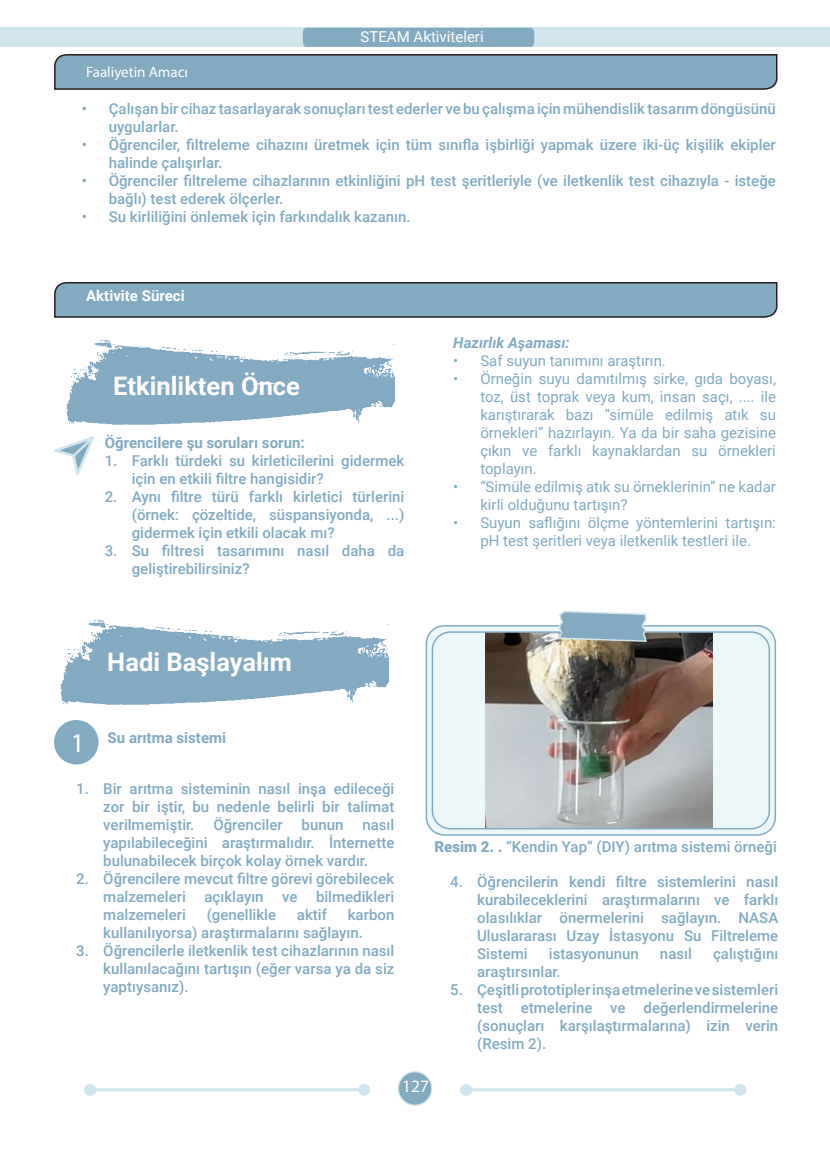
<style>
.page{position:relative;width:830px;height:1170px;background:#fff}
.page>*{position:absolute;margin:0;border:0;box-sizing:border-box;transform-origin:0 0}
.t1{font:27px "Myriad Pro";color:#fff}
.t2{font:700 25.5px "Roboto";color:#fff}
.t3{font:17.4px "Myriad Pro";color:#fff}
.t4{font:500 15px/18px "Roboto";color:#82abc2;text-align:justify}
.t5{font:15px/18px "Roboto";color:#82abc2;text-align:justify}
.t6{font:700 15px "Roboto";color:#82abc2}
.t7{font:15px "Roboto";color:#fff}
.t8{font:italic 700 15px "Roboto";color:#82abc2}
.t9{font:15px "Myriad Pro";color:#fff}
.t10{font:700 15px "Roboto";color:#fff}
.s1{font-weight:900}
</style>
<div class="page">
<div style="left:398px;top:1071px;width:33px;height:33px;background:#82abc2;border-radius:50%"></div>
<div style="left:397px;top:1071px;width:35px;height:34px;border:1px solid #d0e5ec;border-radius:50%"></div>
<div style="left:0;top:28px;width:829px;height:19px;background:#d0e5ec"></div>
<hr style="left:465px;top:1088px;width:275px;height:3px;background:#d0e5ec">
<div style="left:459px;top:1083px;width:12px;height:12px;background:#d0e5ec;border-radius:50%"></div>
<div style="left:734px;top:1083px;width:12px;height:12px;background:#d0e5ec;border-radius:50%"></div>
<hr style="left:90px;top:1088px;width:274px;height:3px;background:#d0e5ec">
<div style="left:84px;top:1083px;width:12px;height:12px;background:#d0e5ec;border-radius:50%"></div>
<div style="left:358px;top:1083px;width:12px;height:12px;background:#d0e5ec;border-radius:50%"></div>
<svg style="left:54px;top:282px;width:724px;height:36px;background:#7a9fb4"></svg>
<svg style="left:53px;top:27px;width:725px;height:63px"></svg>
<img style="left:66px;top:339px;width:328px;height:86px">
<svg style="left:426px;top:625px;width:349px;height:210px;background:#dfeef3"></svg>
<div style="left:425px;top:625px;width:350px;height:210px;border:1px solid #82abc2;border-radius:18px"></div>
<div style="left:432px;top:632px;width:337px;height:196px;background:#ebf7f9;border-radius:18px"></div>
<img style="left:485px;top:633px;width:227px;height:194px">
<div style="left:431px;top:631px;width:338px;height:198px;border:1px solid #82abc2;border-radius:18px"></div>
<svg style="left:557px;top:610px;width:90px;height:32px;background:#99b8c8"></svg>
<svg style="left:54px;top:436px;width:40px;height:40px"></svg>
<img style="left:60px;top:619px;width:328px;height:86px">
<div style="left:54px;top:720px;width:44px;height:44px;background:#82abc2;border-radius:50%"></div>
<p class="t7" style="left:360px;top:26px;width:124px">STEAM Aktiviteleri</p>
<p class="t9" style="left:86px;top:63px;width:103px">Faaliyetin Amacı</p>
<p class="t4" style="left:109px;top:99px;width:668px;text-indent:-27px">• Çalışan bir cihaz tasarlayarak sonuçları test ederler ve bu çalışma için mühendislik tasarım döngüsünü uygularlar.</p>
<p class="t4" style="left:109px;top:135px;width:668px;text-indent:-27px">• Öğrenciler, filtreleme cihazını üretmek için tüm sınıfla işbirliği yapmak üzere iki-üç kişilik ekipler halinde çalışırlar.</p>
<p class="t4" style="left:109px;top:171px;width:668px;text-indent:-27px">• Öğrenciler filtreleme cihazlarının etkinliğini pH test şeritleriyle (ve iletkenlik test cihazıyla - isteğe bağlı) test ederek ölçerler.</p>
<p class="t4" style="left:82px;top:207px;width:330px">• Su kirliliğini önlemek için farkındalık kazanın.</p>
<p class="t10" style="left:86px;top:285px;width:100px">Aktivite Süreci</p>
<p class="t2" style="left:113px;top:368px;width:188px">Etkinlikten Önce</p>
<p class="t6" style="left:105px;top:432px;width:201px">Öğrencilere şu soruları sorun:</p>
<p class="t4" style="left:132px;top:451px;width:274px;text-indent:-27px">1. Farklı türdeki su kirleticilerini gidermek için en etkili filtre hangisidir?</p>
<p class="t4" style="left:132px;top:487px;width:274px;text-indent:-27px">2. Aynı filtre türü farklı kirletici türlerini (örnek: çözeltide, süspansiyonda, ...) gidermek için etkili olacak mı?</p>
<p class="t4" style="left:132px;top:541px;width:274px;text-indent:-27px">3. Su filtresi tasarımını nasıl daha da geliştirebilirsiniz?</p>
<p class="t2" style="left:107px;top:644px;width:186px">Hadi Başlayalım</p>
<p class="t1" style="left:71px;top:725px;width:15px">1</p>
<p class="t6" style="left:108px;top:727px;width:120px">Su arıtma sistemi</p>
<p class="t4" style="left:103px;top:779px;width:292px;text-indent:-27px">1. Bir arıtma sisteminin nasıl inşa edileceği zor bir iştir, bu nedenle belirli bir talimat verilmemiştir.</p>
<p class="t4" style="left:213px;top:815px;width:71px">Öğrenciler</p>
<p class="t4" style="left:301px;top:815px;width:43px">bunun</p>
<p class="t4" style="left:103px;top:815px;width:292px;text-indent:259px">nasıl yapılabileceğini araştırmalıdır. İnternette bulunabilecek birçok kolay örnek vardır.</p>
<p class="t4" style="left:103px;top:869px;width:292px;text-indent:-27px">2. Öğrencilere mevcut filtre görevi görebilecek malzemeleri açıklayın ve bilmedikleri malzemeleri</p>
<p class="t4" style="left:207px;top:905px;width:71px">(genellikle</p>
<p class="t4" style="left:297px;top:905px;width:32px">aktif</p>
<p class="t4" style="left:103px;top:905px;width:292px;text-indent:244px">karbon kullanılıyorsa) araştırmalarını sağlayın.</p>
<p class="t4" style="left:103px;top:941px;width:292px;text-indent:-27px">3. Öğrencilerle iletkenlik test cihazlarının nasıl kullanılacağını tartışın (eğer varsa ya da siz yaptıysanız).</p>
<p class="t8" style="left:453px;top:332px;width:118px">Hazırlık Aşaması:</p>
<p class="t5" style="left:453px;top:351px;width:214px">• Saf suyun tanımını araştırın.</p>
<p class="t5" style="left:480px;top:369px;width:297px;text-indent:-27px">• Örneğin suyu damıtılmış sirke, gıda boyası, toz, üst toprak veya kum, insan saçı, .... ile karıştırarak bazı “simüle edilmiş atık su örnekleri” hazırlayın. Ya da bir saha gezisine çıkın ve farklı kaynaklardan su örnekleri toplayın.</p>
<p class="t5" style="left:480px;top:477px;width:297px;text-indent:-27px">• “Simüle edilmiş atık su örneklerinin” ne kadar kirli olduğunu tartışın?</p>
<p class="t5" style="left:453px;top:513px;width:324px;text-align:center">• Suyun saflığını ölçme yöntemlerini tartışın: pH test şeritleri veya iletkenlik testleri ile.</p>
<p class="t4" style="left:434px;top:836px;width:344px"><span class="s1">Resim 2. .</span> “Kendin Yap” (DIY) arıtma sistemi örneği</p>
<p class="t4" style="left:477px;top:871px;width:302px;text-indent:-27px">4. Öğrencilerin kendi filtre sistemlerini nasıl kurabileceklerini araştırmalarını ve farklı olasılıklar önermelerini sağlayın. NASA Uluslararası Uzay İstasyonu Su Filtreleme Sistemi</p>
<p class="t4" style="left:548px;top:943px;width:91px">istasyonunun</p>
<p class="t4" style="left:659px;top:943px;width:33px">nasıl</p>
<p class="t4" style="left:712px;top:943px;width:67px">çalıştığını</p>
<p class="t4" style="left:477px;top:961px;width:85px">araştırsınlar.</p>
<p class="t4" style="left:477px;top:979px;width:302px;text-indent:-27px">5. Çeşitli prototipler inşa etmelerine ve sistemleri test etmelerine ve değerlendirmelerine (sonuçları karşılaştırmalarına) izin verin (Resim 2).</p>
<p class="t3" style="left:402px;top:1075px;width:28px">127</p>
</div>
